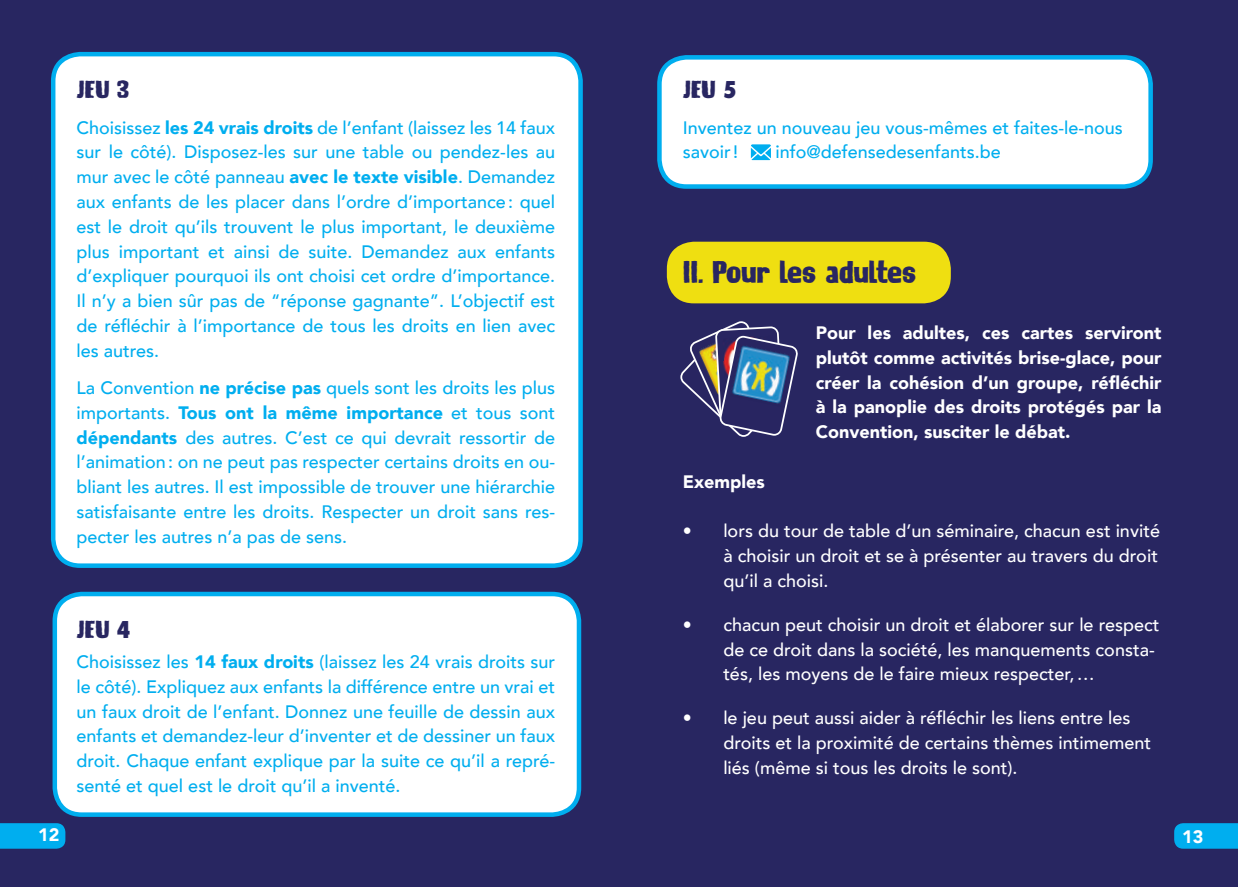
<style>
.page{position:relative;width:1238px;height:887px;background:#fff}
.page>*{position:absolute;margin:0;border:0;box-sizing:border-box;transform-origin:0 0}
.t1{font:31.5px "DK Lunisolar";color:#282661}
.t2{font:24.75px "DK Lunisolar";color:#282661}
.t3{font:500 18px/24.8px "Avenir";color:#00aeef;text-align:justify}
.t4{font:500 18px/24.8px "Avenir";color:#fff}
.t5{font:900 18px/24.8px "Avenir";color:#fff;text-align:justify}
.s1{font-weight:900}
.s2{font-family:"Futura";font-weight:800;font-stretch:condensed;font-size:22.5px}
</style>
<div class="page">
<div style="left:0;top:0;width:1237px;height:887px;background:#282661"></div>
<div style="left:53px;top:54px;width:527px;height:511px;background:#fff;border-radius:27px"></div>
<div style="left:51px;top:52px;width:532px;height:516px;border:4px solid #00aeef;border-radius:27px"></div>
<div style="left:55px;top:594px;width:524px;height:220px;background:#fff;border-radius:27px"></div>
<div style="left:53px;top:591px;width:528px;height:225px;border:4px solid #00aeef;border-radius:27px"></div>
<div style="left:659px;top:57px;width:491px;height:129px;background:#fff;border-radius:27px"></div>
<div style="left:657px;top:55px;width:495px;height:134px;border:4px solid #00aeef;border-radius:27px"></div>
<div style="left:666px;top:242px;width:284px;height:61px;background:#efdf11;border-radius:27px"></div>
<div style="left:0;top:823px;width:65px;height:25px;background:#00aeef"></div>
<div style="left:1174px;top:823px;width:63px;height:25px;background:#00aeef"></div>
<svg style="left:750px;top:144px;width:21px;height:16px"></svg>
<svg style="left:680px;top:321px;width:118px;height:116px"></svg>
<img style="left:730px;top:344px;width:61px;height:63px">
<h2 class="t2" style="left:77px;top:75px;width:54px">JEU 3</h2>
<p class="t3" style="left:77px;top:114px;width:480px">Choisissez <span class="s1">les 24 vrais droits</span> de l’enfant (laissez les 14 faux sur le côté). Disposez-les sur une table ou pendez-les au mur avec le côté panneau <span class="s1">avec le texte visible</span>. Demandez aux enfants de les placer dans l’ordre d’importance: quel est le droit qu’ils trouvent le plus important, le deuxième plus important et ainsi de suite. Demandez aux enfants d’expliquer pourquoi ils ont choisi cet ordre d’importance.<br>Il n’y a bien sûr pas de “réponse gagnante”. L’objectif est de réfléchir à l’importance de tous les droits en lien avec les autres.</p>
<p class="t3" style="left:77px;top:374px;width:480px">La Convention <span class="s1">ne précise pas</span> quels sont les droits les plus importants. <span class="s1">Tous ont la même importance</span> et tous sont <span class="s1">dépendants</span> des autres. C’est ce qui devrait ressortir de l’animation: on ne peut pas respecter certains droits en ou&shy;bliant les autres. Il est impossible de trouver une hiérarchie satisfaisante entre les droits. Respecter un droit sans res&shy;pecter les autres n’a pas de sens.</p>
<h2 class="t2" style="left:77px;top:615px;width:55px">JEU <span class="s2">4</span></h2>
<p class="t3" style="left:77px;top:648px;width:480px">Choisissez les <span class="s1">14 faux droits</span> (laissez les 24 vrais droits sur le côté). Expliquez aux enfants la différence entre un vrai et un faux droit de l’enfant. Donnez une feuille de dessin aux enfants et demandez-leur d’inventer et de dessiner un faux droit. Chaque enfant explique par la suite ce qu’il a repré&shy;senté et quel est le droit qu’il a inventé.</p>
<h2 class="t2" style="left:682px;top:76px;width:55px">JEU <span class="s2">5</span></h2>
<p class="t3" style="left:682px;top:114px;width:441px">Inventez un nouveau jeu vous-mêmes et faites-le-nous savoir!</p>
<p class="t3" style="left:775px;top:139px;width:227px">info@defensedesenfants.be</p>
<h1 class="t1" style="left:682px;top:255px;width:235px">II. Pour les adultes</h1>
<p class="t5" style="left:815px;top:320px;width:347px">Pour les adultes, ces cartes serviront plutôt comme activités brise-glace, pour créer la cohésion d’un groupe, réfléchir à la panoplie des droits protégés par la Convention, susciter le débat.</p>
<p class="t5" style="left:682px;top:468px;width:84px">Exemples</p>
<p class="t4" style="left:723px;top:517px;width:438px;text-align:justify;text-indent:-40px">• lors du tour de table d’un séminaire, chacun est invité à choisir un droit et se à présenter au travers du droit qu’il a choisi.</p>
<p class="t4" style="left:723px;top:611px;width:437px;text-indent:-40px">• chacun peut choisir un droit et élaborer sur le respect de ce droit dans la société, les manquements consta&shy;tés, les moyens de le faire mieux respecter,…</p>
<p class="t4" style="left:723px;top:704px;width:429px;text-indent:-40px">• le jeu peut aussi aider à réfléchir les liens entre les droits et la proximité de certains thèmes intimement liés (même si tous les droits le sont).</p>
<p class="t5" style="left:38px;top:822px;width:23px">12</p>
<p class="t5" style="left:1182px;top:823px;width:23px">13</p>
</div>
